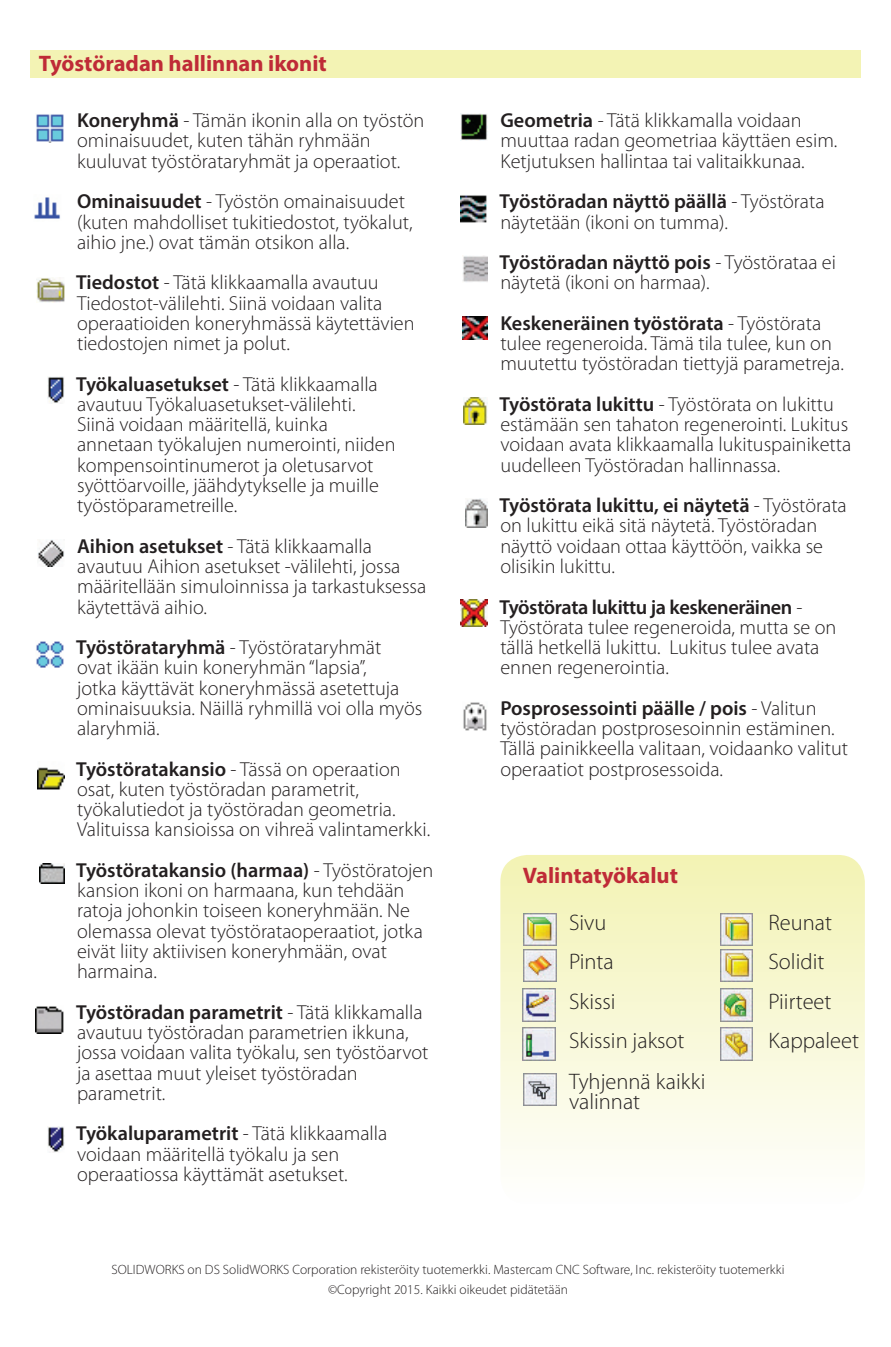
<style>
.page{position:relative;width:891px;height:1347px;background:#fff}
.page>*{position:absolute;margin:0;border:0;box-sizing:border-box;transform-origin:0 0}
.t1{font:300 22.5px/39.6px "Myriad Pro";color:#231f20}
.t2{font:700 22.5px "Myriad Pro";color:#bf2b37}
.t3{font:300 20.25px/20.2px "Myriad Pro";color:#231f20}
.t4{font:300 13.5px/20.2px "Myriad Pro";color:#231f20;text-align:center}
.s1{font-weight:600}
</style>
<div class="page">
<img style="left:36px;top:114px;width:28px;height:28px">
<img style="left:34px;top:197px;width:26px;height:22px">
<img style="left:37px;top:277px;width:27px;height:25px">
<img style="left:47px;top:377px;width:17px;height:27px">
<img style="left:37px;top:540px;width:27px;height:26px">
<img style="left:36px;top:641px;width:28px;height:27px">
<img style="left:37px;top:767px;width:27px;height:23px">
<img style="left:39px;top:863px;width:25px;height:20px">
<img style="left:36px;top:1006px;width:28px;height:27px">
<img style="left:47px;top:1126px;width:17px;height:25px">
<img style="left:461px;top:113px;width:27px;height:27px">
<img style="left:461px;top:195px;width:26px;height:28px">
<img style="left:463px;top:255px;width:25px;height:27px">
<img style="left:462px;top:316px;width:26px;height:24px">
<img style="left:464px;top:397px;width:24px;height:27px">
<img style="left:466px;top:498px;width:22px;height:29px">
<img style="left:461px;top:599px;width:27px;height:27px">
<img style="left:463px;top:702px;width:24px;height:29px">
<div style="left:30px;top:51px;width:831px;height:27px;background:#f3f3b4"></div>
<div style="left:500px;top:854px;width:365px;height:349px;background:linear-gradient(to bottom,#f2f2b3,#fefefd);border-radius:27px"></div>
<img style="left:720px;top:949px;width:32px;height:32px">
<img style="left:720px;top:912px;width:32px;height:33px">
<img style="left:720px;top:988px;width:32px;height:32px">
<img style="left:720px;top:1027px;width:32px;height:33px">
<img style="left:524px;top:912px;width:32px;height:33px">
<img style="left:524px;top:949px;width:32px;height:32px">
<img style="left:523px;top:988px;width:32px;height:32px">
<img style="left:523px;top:1027px;width:32px;height:33px">
<img style="left:524px;top:1073px;width:32px;height:32px">
<p class="t2" style="left:39px;top:49px;width:289px">Työstöradan hallinnan ikonit</p>
<p class="t3" style="left:77px;top:111px;width:349px"><span class="s1">Koneryhmä</span> - Tämän ikonin alla on työstön ominaisuudet, kuten tähän ryhmään kuuluvat työstörataryhmät ja operaatiot.</p>
<p class="t3" style="left:77px;top:192px;width:337px"><span class="s1">Ominaisuudet</span> - Työstön omainaisuudet (kuten mahdolliset tukitiedostot, työkalut, aihio jne.) ovat tämän otsikon alla.</p>
<p class="t3" style="left:76px;top:273px;width:340px"><span class="s1">Tiedostot</span> - Tätä klikkaamalla avautuu Tiedostot-välilehti. Siinä voidaan valita operaatioiden koneryhmässä käytettävien tiedostojen nimet ja polut.</p>
<p class="t3" style="left:76px;top:374px;width:321px"><span class="s1">Työkaluasetukset</span> - Tätä klikkaamalla avautuu Työkaluasetukset-välilehti.<br>Siinä voidaan määritellä, kuinka annetaan työkalujen numerointi, niiden kompensointinumerot ja oletusarvot syöttöarvoille, jäähdytykselle ja muille työstöparametreille.</p>
<p class="t3" style="left:77px;top:536px;width:351px"><span class="s1">Aihion asetukset</span> - Tätä klikkaamalla avautuu Aihion asetukset -välilehti, jossa määritellään simuloinnissa ja tarkastuksessa käytettävä aihio.</p>
<p class="t3" style="left:76px;top:637px;width:348px"><span class="s1">Työstörataryhmä</span> - Työstörataryhmät<br>ovat ikään kuin koneryhmän “lapsia”,<br>jotka käyttävät koneryhmässä asetettuja ominaisuuksia. Näillä ryhmillä voi olla myös alaryhmiä.</p>
<p class="t3" style="left:76px;top:759px;width:355px"><span class="s1">Työstöratakansio</span> - Tässä on operaation osat, kuten työstöradan parametrit, työkalutiedot ja työstöradan geometria.<br>Valituissa kansioissa on vihreä valintamerkki.</p>
<p class="t3" style="left:76px;top:860px;width:358px"><span class="s1">Työstöratakansio (harmaa)</span> - Työstöratojen kansion ikoni on harmaana, kun tehdään ratoja johonkin toiseen koneryhmään. Ne olemassa olevat työstörataoperaatiot, jotka eivät liity aktiivisen koneryhmään, ovat harmaina.</p>
<p class="t3" style="left:76px;top:1002px;width:354px"><span class="s1">Työstöradan parametrit</span> - Tätä klikkamalla avautuu työstöradan parametrien ikkuna, jossa voidaan valita työkalu, sen työstöarvot ja asettaa muut yleiset työstöradan parametrit.</p>
<p class="t3" style="left:76px;top:1123px;width:313px"><span class="s1">Työkaluparametrit</span> - Tätä klikkaamalla voidaan määritellä työkalu ja sen operaatiossa käyttämät asetukset.</p>
<p class="t3" style="left:500px;top:111px;width:339px"><span class="s1">Geometria</span> - Tätä klikkamalla voidaan muuttaa radan geometriaa käyttäen esim.<br>Ketjutuksen hallintaa tai valitaikkunaa.</p>
<p class="t3" style="left:500px;top:192px;width:327px"><span class="s1">Työstöradan näyttö päällä</span> - Työstörata näytetään (ikoni on tumma).</p>
<p class="t3" style="left:500px;top:252px;width:338px"><span class="s1">Työstöradan näyttö pois</span> - Työstörataa ei näytetä (ikoni on harmaa).</p>
<p class="t3" style="left:500px;top:313px;width:345px"><span class="s1">Keskeneräinen työstörata</span> - Työstörata tulee regeneroida. Tämä tila tulee, kun on muutettu työstöradan tiettyjä parametreja.</p>
<p class="t3" style="left:500px;top:394px;width:353px"><span class="s1">Työstörata lukittu</span> - Työstörata on lukittu estämään sen tahaton regenerointi. Lukitus voidaan avata klikkaamalla lukituspainiketta uudelleen Työstöradan hallinnassa.</p>
<p class="t3" style="left:500px;top:495px;width:349px"><span class="s1">Työstörata lukittu, ei näytetä</span> - Työstörata on lukittu eikä sitä näytetä. Työstöradan näyttö voidaan ottaa käyttöön, vaikka se olisikin lukittu.</p>
<p class="t3" style="left:500px;top:597px;width:338px"><span class="s1">Työstörata lukittu ja keskeneräinen</span> - Työstörata tulee regeneroida, mutta se on tällä hetkellä lukittu. Lukitus tulee avata ennen regenerointia.</p>
<p class="t3" style="left:500px;top:698px;width:349px"><span class="s1">Posprosessointi päälle / pois</span> - Valitun työstöradan postprosesoinnin estäminen.<br>Tällä painikkeella valitaan, voidaanko valitut operaatiot postprosessoida.</p>
<p class="t2" style="left:523px;top:860px;width:157px">Valintatyökalut</p>
<p class="t1" style="left:569px;top:902px;width:138px">Sivu<br>Pinta<br>Skissi<br>Skissin jaksot<br>Tyhjennä kaikki</p>
<p class="t1" style="left:569px;top:1081px;width:73px">valinnat</p>
<p class="t1" style="left:768px;top:903px;width:92px">Reunat<br>Solidit<br>Piirteet<br>Kappaleet</p>
<p class="t4" style="left:112px;top:1259px;width:675px">SOLIDWORKS on DS SolidWORKS Corporation rekisteröity tuotemerkki. Mastercam CNC Software, Inc. rekisteröity tuotemerkki ©Copyright 2015. Kaikki oikeudet pidätetään</p>
</div>
